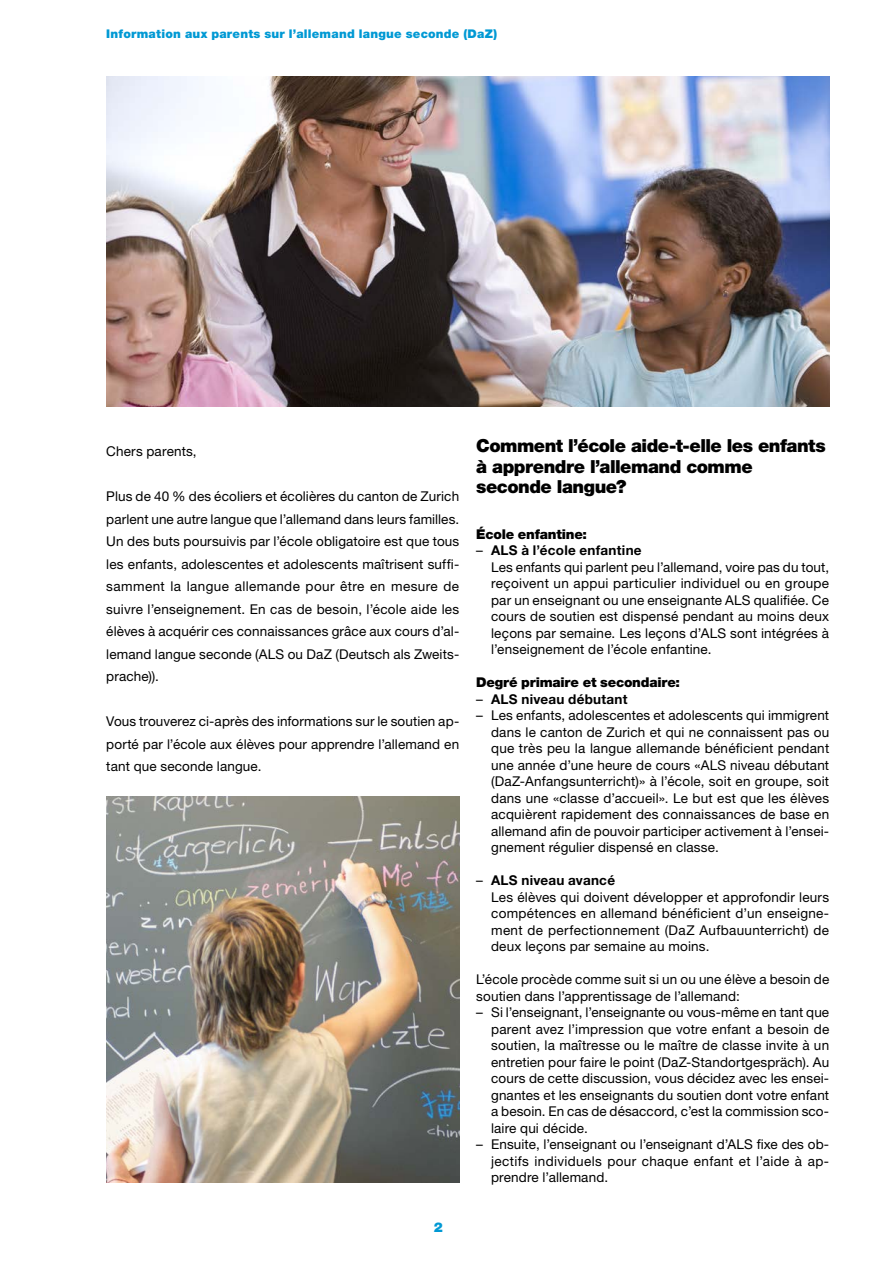
<style>
.page{position:relative;width:893px;height:1263px;background:#fff}
.page>*{position:absolute;margin:0;border:0;box-sizing:border-box;transform-origin:0 0}
.t1{font:900 18px/20.2px "Helvetica Neue LT Std";letter-spacing:-.03em;color:#000}
.p_einleitung{font:13.5px/16.5px "Helvetica Neue LT Std";letter-spacing:.01em;color:#000;text-align:justify}
.li_ohne_aufzaehlungszeichen{font:13.5px/16.5px "Helvetica Neue LT Std";letter-spacing:.015em;color:#000;text-align:justify}
.t2{font:700 13.5px "Helvetica Neue LT Std";letter-spacing:.02em;color:#000}
.t3{font:900 13.5px "Helvetica Neue LT Std";letter-spacing:-.015em;color:#000}
.t4{font:900 13.5px "Helvetica Neue LT Std";color:#0099d4}
.t5{font:900 12px "Helvetica Neue LT Std";letter-spacing:.02em;color:#0099d4}
.s1{font-weight:400}
</style>
<div class="page">
<img style="left:106px;top:77px;width:723px;height:330px">
<img style="left:106px;top:797px;width:353px;height:385px">
<p class="t5" style="left:106px;top:27px;width:392px">Information aux parents sur l’allemand langue seconde (DaZ)</p>
<p class="p_einleitung" style="left:106px;top:443px;width:92px">Chers parents,</p>
<p class="p_einleitung" style="left:106px;top:485px;width:354px;line-height:22.5px">Plus de 40 % des écoliers et écolières du canton de Zurich parlent une autre langue que l’allemand dans leurs familles.<br>Un des buts poursuivis par l’école obligatoire est que tous les enfants, adolescentes et adolescents maîtrisent suffi&shy;samment la langue allemande pour être en mesure de suivre l’enseignement. En cas de besoin, l’école aide les élèves à acquérir ces connaissances grâce aux cours d’al&shy;lemand langue seconde (ALS ou DaZ (Deutsch als Zweits&shy;prache)).</p>
<p class="p_einleitung" style="left:106px;top:710px;width:354px;line-height:22.5px">Vous trouverez ci-après des informations sur le soutien ap&shy;porté par l’école aux élèves pour apprendre l’allemand en tant que seconde langue.</p>
<p class="t4" style="left:434px;top:1219px;width:11px">2</p>
<p class="t1" style="left:476px;top:436px;width:351px">Comment l’école aide-t-elle les enfants à apprendre l’allemand comme seconde langue?</p>
<p class="t3" style="left:476px;top:526px;width:112px">École enfantine:</p>
<p class="t2" style="left:476px;top:542px;width:167px"><span class="s1">–</span> ALS à l’école enfantine</p>
<p class="li_ohne_aufzaehlungszeichen" style="left:491px;top:558px;width:340px">Les enfants qui parlent peu l’allemand, voire pas du tout, reçoivent un appui particulier individuel ou en groupe par un enseignant ou une enseignante ALS qualifiée. Ce cours de soutien est dispensé pendant au moins deux leçons par semaine. Les leçons d’ALS sont intégrées à l’enseignement de l’école enfantine.</p>
<p class="t3" style="left:476px;top:674px;width:205px">Degré primaire et secondaire:</p>
<p class="t2" style="left:476px;top:690px;width:153px"><span class="s1">–</span> ALS niveau débutant</p>
<p class="p_einleitung" style="left:491px;top:707px;width:340px;text-indent:-15px">– Les enfants, adolescentes et adolescents qui immigrent dans le canton de Zurich et qui ne connaissent pas ou que très peu la langue allemande bénéficient pendant une année d’une heure de cours «ALS niveau débutant (DaZ-Anfangsunterricht)» à l’école, soit en groupe, soit dans une «classe d’accueil». Le but est que les élèves acquièrent rapidement des connaissances de base en allemand afin de pouvoir participer activement à l’ensei&shy;gnement régulier dispensé en classe.</p>
<p class="t2" style="left:476px;top:872px;width:140px"><span class="s1">–</span> ALS niveau avancé</p>
<p class="li_ohne_aufzaehlungszeichen" style="left:491px;top:888px;width:340px">Les élèves qui doivent développer et approfondir leurs compétences en allemand bénéficient d’un enseigne&shy;ment de perfectionnement (DaZ Aufbauunterricht) de deux leçons par semaine au moins.</p>
<p class="p_einleitung" style="left:476px;top:971px;width:354px">L’école procède comme suit si un ou une élève a besoin de soutien dans l’apprentissage de l’allemand:</p>
<p class="p_einleitung" style="left:491px;top:1004px;width:340px;text-indent:-15px">– Si l’enseignant, l’enseignante ou vous-même en tant que parent avez l’impression que votre enfant a besoin de soutien, la maîtresse ou le maître de classe invite à un entretien pour faire le point (DaZ-Standortgespräch). Au cours de cette discussion, vous décidez avec les ensei&shy;gnantes et les enseignants du soutien dont votre enfant a besoin. En cas de désaccord, c’est la commission sco&shy;laire qui décide.</p>
<p class="p_einleitung" style="left:491px;top:1136px;width:340px;text-indent:-15px">– Ensuite, l’enseignant ou l’enseignant d’ALS fixe des ob&shy;jectifs individuels pour chaque enfant et l’aide à ap&shy;prendre l’allemand.</p>
</div>
